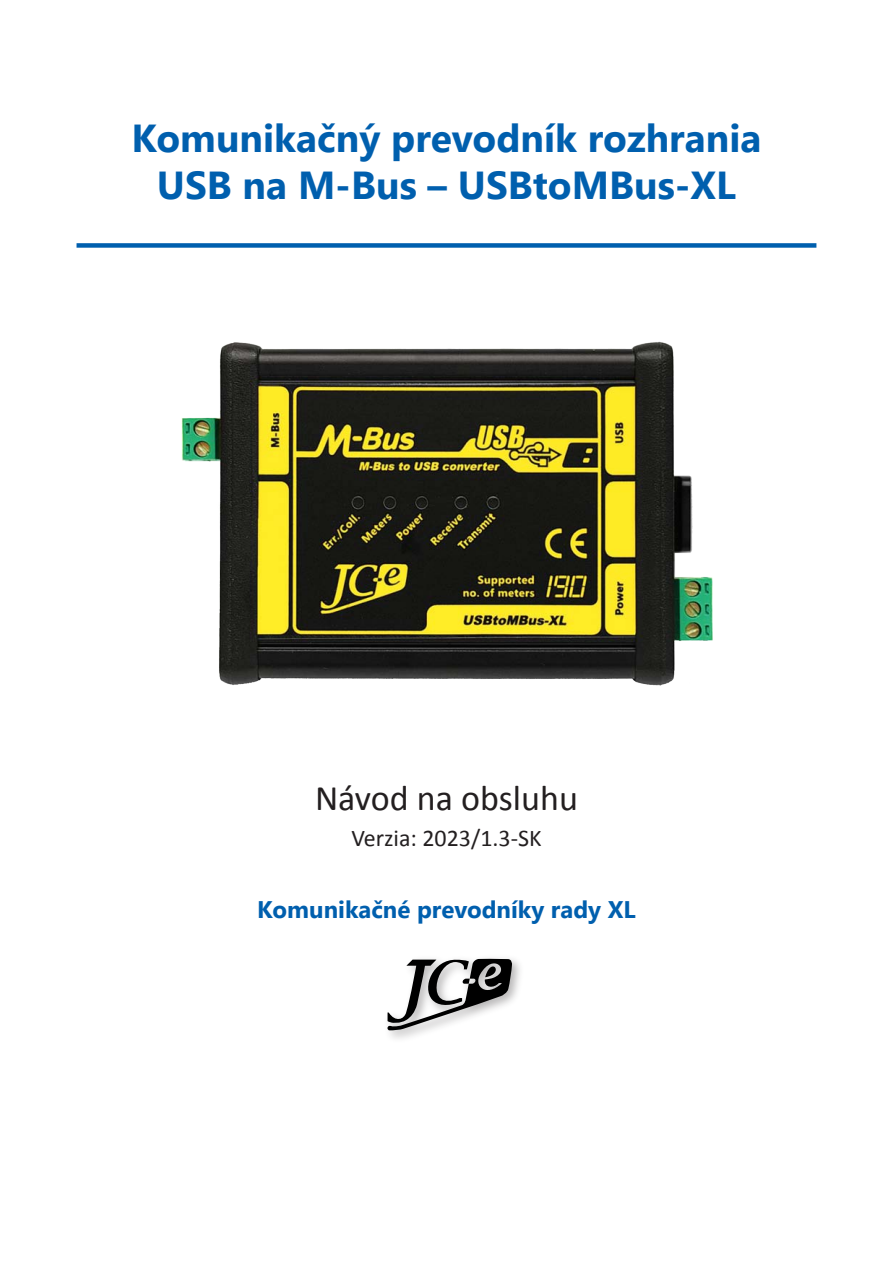
<style>
.page{position:relative;width:893px;height:1263px;background:#fff}
.page>*{position:absolute;margin:0;border:0;box-sizing:border-box;transform-origin:0 0}
.Heading-1{font:700 39px/46.8px "Segoe UI";color:#005fae;text-align:center}
.Heading-2{font:36px "Calibri";color:#231f20}
.Heading-2-subtitle{font:700 24px "Segoe UI";color:#005fae}
.Heading-2-version{font:24px "Calibri";color:#231f20}
</style>
<div class="page">
<div style="left:77px;top:243px;width:739px;height:5px;background:#005fae"></div>
<img style="left:388px;top:959px;width:132px;height:80px">
<svg style="left:387px;top:958px;width:125px;height:72px"></svg>
<img style="left:181px;top:341px;width:532px;height:345px">
<p class="Heading-1" style="left:132px;top:113px;width:631px">Komunikačný prevodník rozhrania<br>USB na M-Bus – USBtoMBus-XL</p>
<p class="Heading-2" style="left:315px;top:775px;width:264px">Návod na obsluhu</p>
<p class="Heading-2-version" style="left:351px;top:822px;width:192px">Verzia: 2023/1.3-SK</p>
<p class="Heading-2-subtitle" style="left:257px;top:892px;width:380px">Komunikačné prevodníky rady XL</p>
</div>
